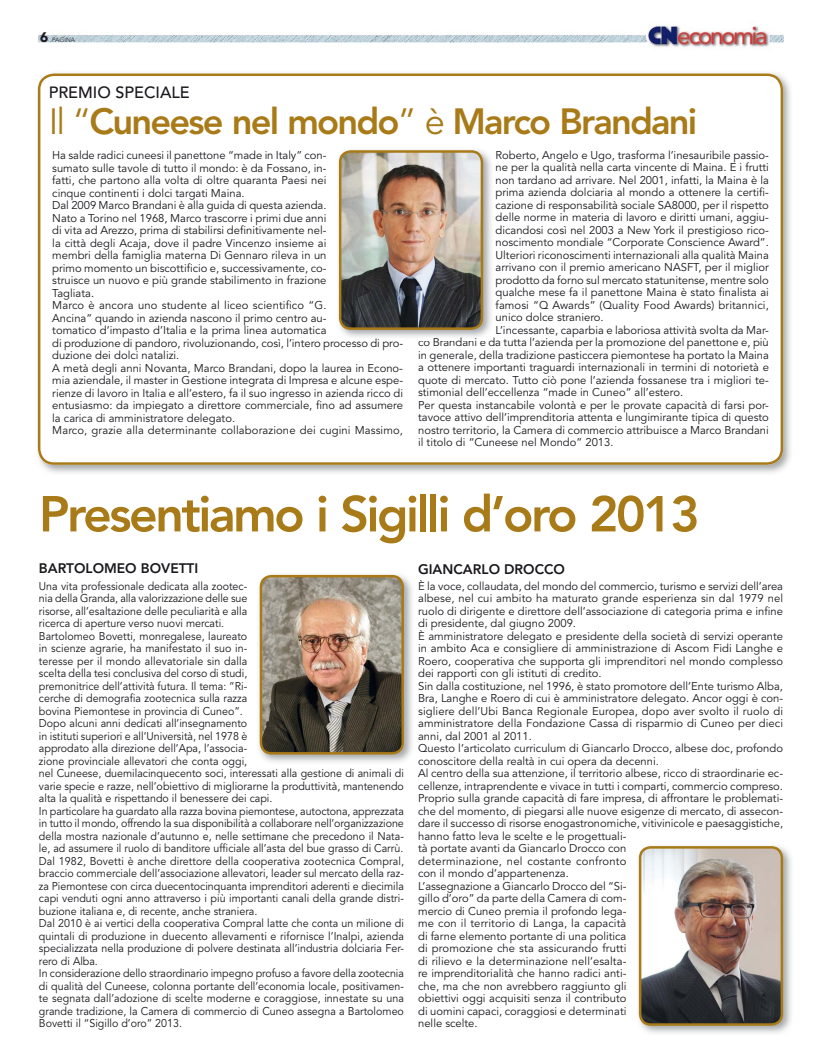
<style>
.page{position:relative;width:815px;height:1063px;background:#fff}
.page>*{position:absolute;margin:0;border:0;box-sizing:border-box;transform-origin:0 0}
.t1{font:800 50px "Avenir";letter-spacing:-.05em;color:#a87a18}
.t2{font:800 36.25px "Avenir";letter-spacing:-.05em;color:#a87a18}
.t3{font:500 16.25px "Avenir";color:#1a171c}
.t4{font:800 13.75px "Avenir";color:#1a171c}
.t5{font:11.25px/12.5px "Avenir";color:#1a171c}
.t6{font:11.25px/12.5px "Avenir";color:#1a171c;scale:.95 1}
.t7{font:300 6.25px "Avenir";color:#1a171c}
.s1{font-weight:900;font-size:13.75px}
.s2{font-weight:400}
</style>
<div class="page">
<img style="left:39px;top:25px;width:744px;height:25px">
<img style="left:37px;top:73px;width:754px;height:400px">
<svg style="left:38px;top:74px;width:745px;height:391px"></svg>
<img style="left:336px;top:147px;width:158px;height:193px">
<img style="left:336px;top:338px;width:67px;height:2px">
<img style="left:419px;top:338px;width:75px;height:2px">
<img style="left:339px;top:150px;width:144px;height:180px">
<img style="left:259px;top:574px;width:153px;height:188px">
<img style="left:260px;top:575px;width:144px;height:180px">
<img style="left:638px;top:848px;width:153px;height:185px">
<img style="left:639px;top:846px;width:144px;height:180px">
<p class="t7" style="left:40px;top:37px;width:36px"><span class="s1">6</span> PAGINA</p>
<h3 class="t3" style="left:49px;top:86px;width:143px">PREMIO SPECIALE</h3>
<h2 class="t2" style="left:49px;top:107px;width:650px"><span class="s2">Il “</span>Cuneese nel mondo<span class="s2">” è</span> Marco Brandani</h2>
<p class="t5" style="left:52px;top:150px;width:352px">Ha salde radici cuneesi il panettone “made in Italy” con-<br>sumato sulle tavole di tutto il mondo: è da Fossano, in-<br>fatti, che partono alla volta di oltre quaranta Paesi nei<br>cinque continenti i dolci targati Maina.<br>Dal 2009 Marco Brandani è alla guida di questa azienda.<br>Nato a Torino nel 1968, Marco trascorre i primi due anni<br>di vita ad Arezzo, prima di stabilirsi definitivamente nel-<br>la città degli Acaja, dove il padre Vincenzo insieme ai<br>membri della famiglia materna Di Gennaro rileva in un<br>primo momento un biscottificio e, successivamente, co-<br>struisce un nuovo e più grande stabilimento in frazione<br>Tagliata.<br>Marco è ancora uno studente al liceo scientifico “G.<br>Ancina” quando in azienda nascono il primo centro au-<br>tomatico d’impasto d’Italia e la prima linea automatica<br>di produzione di pandoro, rivoluzionando, così, l’intero processo di pro&shy;duzione dei dolci natalizi.<br>A metà degli anni Novanta, Marco Brandani, dopo la laurea in Econo&shy;mia aziendale, il master in Gestione integrata di Impresa e alcune espe&shy;rienze di lavoro in Italia e all’estero, fa il suo ingresso in azienda ricco di entusiasmo: da impiegato a direttore commerciale, fino ad assumere la carica di amministratore delegato.<br>Marco, grazie alla determinante collaborazione dei cugini Massimo,</p>
<p class="t5" style="left:496px;top:150px;width:275px">Roberto, Angelo e Ugo, trasforma l’inesauribile passio-</p>
<p class="t5" style="left:496px;top:162px;width:275px">ne per la qualità nella carta vincente di Maina. E i frutti</p>
<p class="t5" style="left:496px;top:175px;width:275px">non tardano ad arrivare. Nel 2001, infatti, la Maina è la</p>
<p class="t5" style="left:496px;top:187px;width:275px">prima azienda dolciaria al mondo a ottenere la certifi-</p>
<p class="t5" style="left:496px;top:200px;width:275px">cazione di responsabilità sociale SA8000, per il rispetto</p>
<p class="t5" style="left:496px;top:212px;width:275px">delle norme in materia di lavoro e diritti umani, aggiu-</p>
<p class="t5" style="left:496px;top:225px;width:275px">dicandosi così nel 2003 a New York il prestigioso rico-</p>
<p class="t5" style="left:496px;top:237px;width:275px">noscimento mondiale “Corporate Conscience Award”.</p>
<p class="t5" style="left:496px;top:250px;width:275px">Ulteriori riconoscimenti internazionali alla qualità Maina</p>
<p class="t5" style="left:496px;top:262px;width:275px">arrivano con il premio americano NASFT, per il miglior</p>
<p class="t5" style="left:496px;top:275px;width:275px">prodotto da forno sul mercato statunitense, mentre solo</p>
<p class="t5" style="left:496px;top:287px;width:275px">qualche mese fa il panettone Maina è stato finalista ai</p>
<p class="t5" style="left:496px;top:300px;width:275px">famosi “Q Awards” (Quality Food Awards) britannici,</p>
<p class="t5" style="left:496px;top:312px;width:110px">unico dolce straniero.</p>
<p class="t5" style="left:496px;top:325px;width:275px">L’incessante, caparbia e laboriosa attività svolta da Mar-</p>
<p class="t5" style="left:418px;top:337px;width:352px">co ran an e a tutta l’azienda per la promozione del panettone e, più</p>
<p class="t5" style="left:418px;top:350px;width:352px">in generale, della tradizione pasticcera piemontese ha portato la Maina</p>
<p class="t5" style="left:418px;top:362px;width:352px">a ottenere importanti traguardi internazionali in termini di notorietà e</p>
<p class="t5" style="left:418px;top:375px;width:352px">quote di mercato. Tutto ciò pone l’azienda fossanese tra i migliori te-</p>
<p class="t5" style="left:418px;top:387px;width:267px">stimonial dell’eccellenza “made in Cuneo” all’estero.</p>
<p class="t5" style="left:418px;top:400px;width:352px">Per questa instancabile volontà e per le provate capacità di farsi por-</p>
<p class="t5" style="left:418px;top:412px;width:352px">tavoce attivo dell’imprenditoria attenta e lungimirante tipica di questo</p>
<p class="t5" style="left:418px;top:425px;width:352px">nostro territorio, la Camera di commercio attribuisce a Marco Brandani</p>
<p class="t5" style="left:418px;top:437px;width:197px">il titolo di “Cuneese nel Mondo” 2013.</p>
<p class="t5" style="left:433px;top:337px;width:9px">B</p>
<p class="t5" style="left:456px;top:337px;width:41px">did</p>
<h1 class="t1" style="left:39px;top:494px;width:662px">Presentiamo i Sigilli d’oro 2013</h1>
<p class="t4" style="left:39px;top:563px;width:161px">BARTOLOMEO BOVETTI</p>
<p class="t6" style="left:39px;top:581px;width:386px">Una vita professionale dedicata alla zootec-<br>nia della Granda, alla valorizzazione delle sue<br>risorse, all’esaltazione delle peculiarità e alla<br>ricerca di aperture verso nuovi mercati.<br>Bartolomeo Bovetti, monregalese, laureato<br>in scienze agrarie, ha manifestato il suo in-<br>teresse per il mondo allevatoriale sin dalla<br>scelta della tesi conclusiva del corso di studi,<br>premonitrice dell’attività futura. Il tema: ”Ri-<br>cerche di demografia zootecnica sulla razza<br>bovina Piemontese in provincia di Cuneo”.<br>Dopo alcuni anni dedicati all’insegnamento<br>in istituti superiori e all’Università, nel 1978 è<br>approdato alla direzione dell’Apa, l’associa-<br>zione provinciale allevatori che conta oggi,<br>nel Cuneese, duemilacinquecento soci, interessati alla gestione di animali di varie specie e razze, nell’obiettivo di migliorarne la produttività, mantenendo alta la qualità e rispettando il benessere dei capi.<br>In particolare ha guardato alla razza bovina piemontese, autoctona, apprezzata in tutto il mondo, offrendo la sua disponibilità a collaborare nell’organizzazione della mostra nazionale d’autunno e, nelle settimane che precedono il Nata&shy;le, ad assumere il ruolo di banditore ufficiale all’asta del bue grasso di Carrù.<br>Dal 1982, Bovetti è anche direttore della cooperativa zootecnica Compral, braccio commerciale dell’associazione allevatori, leader sul mercato della raz&shy;za Piemontese con circa duecentocinquanta imprenditori aderenti e diecimila capi venduti ogni anno attraverso i più importanti canali della grande distri&shy;buzione italiana e, di recente, anche straniera.<br>Dal 2010 è ai vertici della cooperativa Compral latte che conta un milione di quintali di produzione in duecento allevamenti e rifornisce l’Inalpi, azienda specializzata nella produzione di polvere destinata all’industria dolciaria Fer&shy;rero di Alba.<br>In considerazione dello straordinario impegno profuso a favore della zootecnia di qualità del Cuneese, colonna portante dell’economia locale, positivamen&shy;te segnata dall’adozione di scelte moderne e coraggiose, innestate su una grande tradizione, la Camera di commercio di Cuneo assegna a Bartolomeo Bovetti il “Sigillo d’oro” 2013.</p>
<p class="t4" style="left:418px;top:563px;width:148px">GIANCARLO DROCCO</p>
<p class="t5" style="left:418px;top:581px;width:367px">È la voce, collaudata, del mondo del commercio, turismo e servizi dell’area albese, nel cui ambito ha maturato grande esperienza sin dal 1979 nel ruolo di dirigente e direttore dell’associazione di categoria prima e infine di presidente, dal giugno 2009.<br>È amministratore delegato e presidente della società di servizi operante in ambito Aca e consigliere di amministrazione di Ascom Fidi Langhe e Roero, cooperativa che supporta gli imprenditori nel mondo complesso dei rapporti con gli istituti di credito.<br>Sin dalla costituzione, nel 1996, è stato promotore dell’Ente turismo Alba, Bra, Langhe e Roero di cui è amministratore delegato. Ancor oggi è con&shy;sigliere dell’Ubi Banca Regionale Europea, dopo aver svolto il ruolo di amministratore della Fondazione Cassa di risparmio di Cuneo per dieci anni, dal 2001 al 2011.<br>Questo l’articolato curriculum di Giancarlo Drocco, albese doc, profondo conoscitore della realtà in cui opera da decenni.<br>Al centro della sua attenzione, il territorio albese, ricco di straordinarie ec&shy;cellenze, intraprendente e vivace in tutti i comparti, commercio compreso.<br>Proprio sulla grande capacità di fare impresa, di affrontare le problemati&shy;che del momento, di piegarsi alle nuove esigenze di mercato, di assecon&shy;dare il successo di risorse enogastronomiche, vitivinicole e paesaggistiche, hanno fatto leva le scelte e le progettuali-<br>tà portate avanti da Giancarlo Drocco con<br>determinazione, nel costante confronto<br>con il mondo d’appartenenza.<br>L’assegnazione a Giancarlo Drocco del “Si-<br>gillo d’oro” da parte della Camera di com-<br>mercio di Cuneo premia il profondo lega-<br>me con il territorio di Langa, la capacità<br>di farne elemento portante di una politica<br>di promozione che sta assicurando frutti<br>di rilievo e la determinazione nell’esalta-<br>re imprenditorialità che hanno radici anti-<br>che, ma che non avrebbero raggiunto gli<br>obiettivi oggi acquisiti senza il contributo<br>di uomini capaci, coraggiosi e determinati<br>nelle scelte.</p>
</div>
